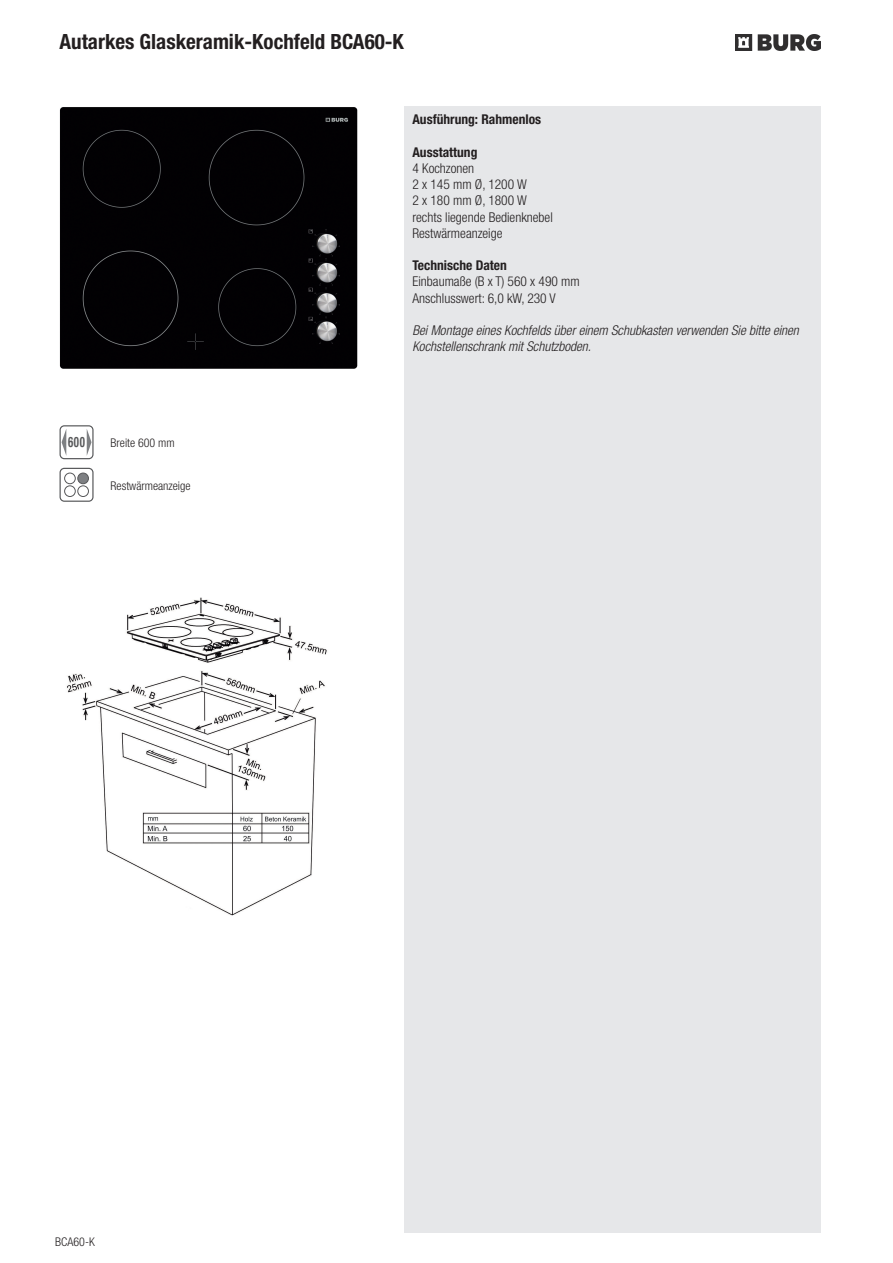
<style>
.page{position:relative;width:893px;height:1263px;background:#fff}
.page>*{position:absolute;margin:0;border:0;box-sizing:border-box;transform-origin:0 0}
.t1{font:700 condensed 21px "Helvetica Neue LT Pro";color:#231f20}
.t2{font:700 condensed 14.4px "Helvetica Neue LT Com";color:#57585a;scale:.75 1}
.t3{font:300 condensed 13.5px/16.2px "Helvetica Neue LT Pro";color:#231f20}
.t4{font:italic 300 condensed 13.5px/16.2px "Helvetica Neue LT Pro";color:#231f20}
.t5{font:700 condensed 13.5px "Helvetica Neue LT Pro";color:#231f20}
.t6{font:300 condensed 12px "Helvetica Neue LT Pro";color:#231f20}
</style>
<div class="page">
<div style="left:404px;top:106px;width:417px;height:1127px;background:#e6e7e9"></div>
<img style="left:736px;top:35px;width:85px;height:15px">
<svg style="left:60px;top:468px;width:34px;height:34px"></svg>
<div style="left:64px;top:473px;width:12px;height:11px;border:1px solid #57585a;border-radius:50%"></div>
<div style="left:78px;top:473px;width:10px;height:11px;background:#7e8083;border-radius:50%"></div>
<div style="left:77px;top:473px;width:12px;height:11px;border:1px solid #57585a;border-radius:50%"></div>
<div style="left:64px;top:485px;width:12px;height:12px;border:1px solid #57585a;border-radius:50%"></div>
<div style="left:77px;top:485px;width:12px;height:12px;border:1px solid #57585a;border-radius:50%"></div>
<div style="left:60px;top:107px;width:297px;height:261px;background:#020003"></div>
<svg style="left:60px;top:425px;width:34px;height:34px"></svg>
<img style="left:67px;top:597px;width:260px;height:319px">
<h1 class="t1" style="left:60px;top:29px;width:346px">Autarkes Glaskeramik-Kochfeld BCA60-K</h1>
<p class="t5" style="left:412px;top:112px;width:130px">Ausführung: Rahmenlos</p>
<p class="t5" style="left:412px;top:144px;width:66px">Ausstattung</p>
<p class="t3" style="left:412px;top:160px;width:142px">4 Kochzonen<br>2 x 145 mm Ø, 1200 W<br>2 x 180 mm Ø, 1800 W rechts liegende Bedienknebel<br>Restwärmeanzeige</p>
<p class="t5" style="left:412px;top:257px;width:96px">Technische Daten</p>
<p class="t3" style="left:412px;top:274px;width:169px">Einbaumaße (B x T) 560 x 490 mm<br>Anschlusswert: 6,0 kW, 230 V</p>
<p class="t4" style="left:412px;top:322px;width:388px">Bei Montage eines Kochfelds über einem Schubkasten verwenden Sie bitte einen<br>Kochstellenschrank mit Schutzboden.</p>
<p class="t2" style="left:68px;top:433px;width:24px">600</p>
<p class="t6" style="left:111px;top:436px;width:66px">Breite 600 mm</p>
<p class="t6" style="left:111px;top:478px;width:81px">Restwärmeanzeige</p>
<p class="t6" style="left:55px;top:1235px;width:41px">BCA60-K</p>
</div>
